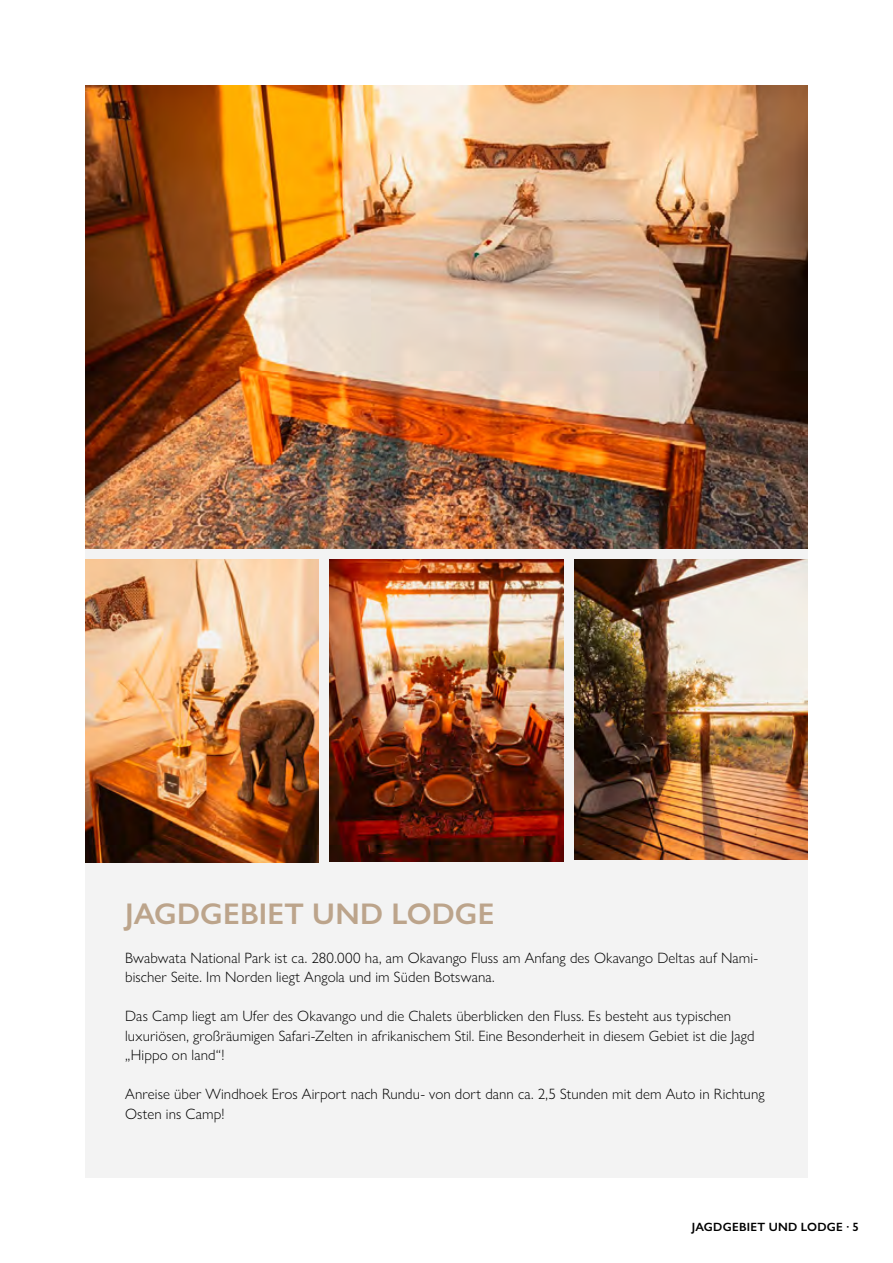
<style>
.page{position:relative;width:893px;height:1263px;background:#fff}
.page>*{position:absolute;margin:0;border:0;box-sizing:border-box;transform-origin:0 0}
.t1{font:600 30px "Gill Sans Nova";letter-spacing:.01em;color:#bca48b}
.t2{font:300 15px/19.5px "Gill Sans Nova";letter-spacing:.005em;color:#000}
.t3{font:600 12px "Gill Sans Nova";color:#000}
</style>
<div class="page">
<div style="left:85px;top:85px;width:723px;height:1093px;background:#f3f3f3"></div>
<img style="left:86px;top:85px;width:722px;height:464px">
<img style="left:85px;top:559px;width:234px;height:303px">
<img style="left:330px;top:559px;width:233px;height:302px">
<img style="left:574px;top:559px;width:234px;height:301px">
<h1 class="t1" style="left:125px;top:895px;width:371px">JAGDGEBIET UND LODGE</h1>
<p class="t2" style="left:125px;top:948px;width:634px">Bwabwata National Park ist ca. 280.000 ha, am Okavango Fluss am Anfang des Okavango Deltas auf Nami&shy;bischer Seite. Im Norden liegt Angola und im Süden Botswana.</p>
<p class="t2" style="left:125px;top:1006px;width:631px">Das Camp liegt am Ufer des Okavango und die Chalets überblicken den Fluss. Es besteht aus typischen luxuriösen, großräumigen Safari-Zelten in afrikanischem Stil. Eine Besonderheit in diesem Gebiet ist die Jagd „Hippo on land“!</p>
<p class="t2" style="left:125px;top:1084px;width:641px">Anreise über Windhoek Eros Airport nach Rundu- von dort dann ca. 2,5 Stunden mit dem Auto in Richtung<br>Osten ins Camp!</p>
<p class="t3" style="left:692px;top:1219px;width:13px">JAGDGEBIET</p>
<p class="t3" style="left:769px;top:1219px;width:11px">UND</p>
<p class="t3" style="left:801px;top:1219px;width:10px">LODGE</p>
<p class="t3" style="left:846px;top:1219px;width:14px">· 5</p>
</div>
